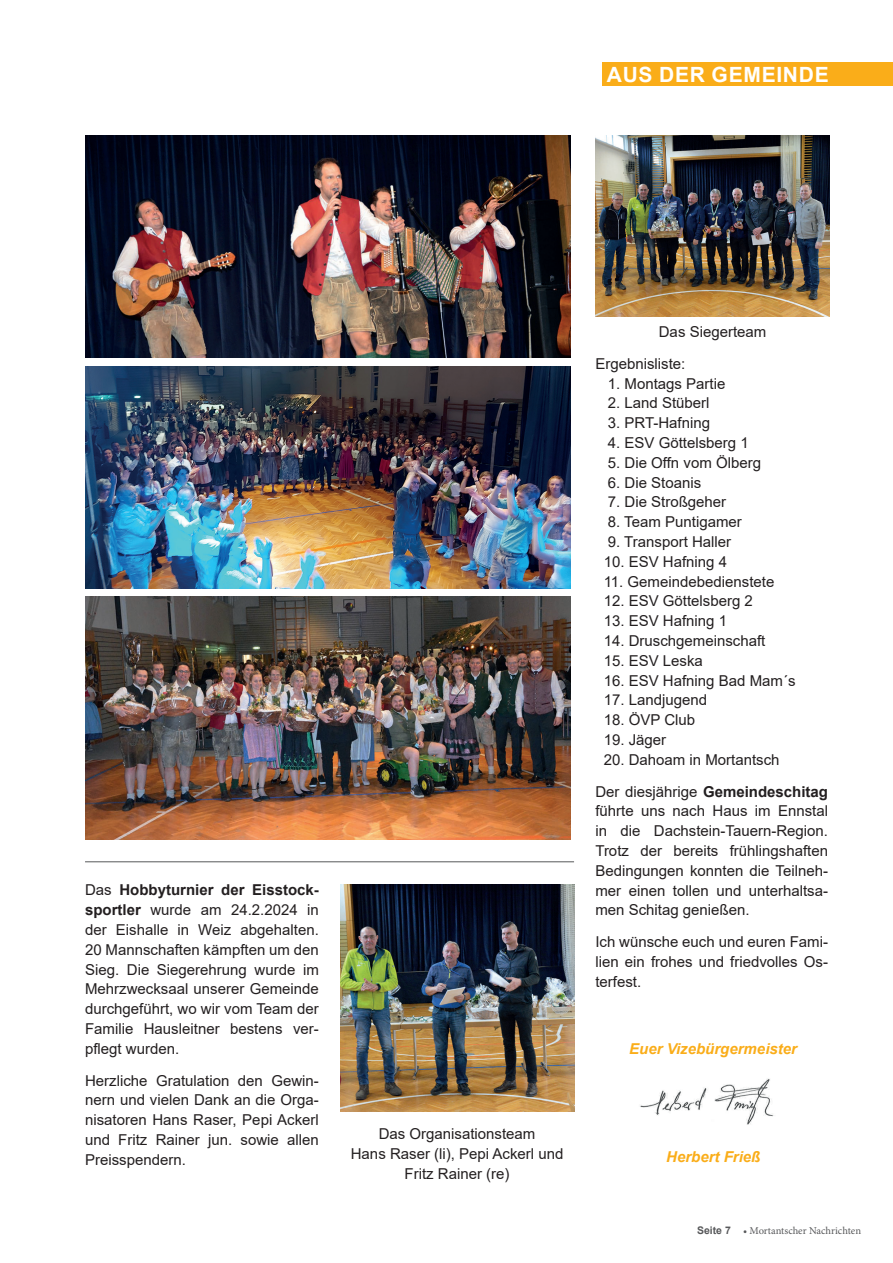
<style>
.page{position:relative;width:893px;height:1263px;background:#fff}
.page>*{position:absolute;margin:0;border:0;box-sizing:border-box;transform-origin:0 0}
.t1{font:700 21px "Arial";letter-spacing:.035em;color:#fff}
.t2{font:15px/19.8px "Arial";color:#231f20;text-align:justify}
.t3{font:italic 700 15px "Arial";color:#faad19}
.t4{font:10.5px "Minion Pro";letter-spacing:-.005em;color:#57585a}
.s1{font-weight:700}
.s2{font-family:"Arial";font-weight:700}
</style>
<div class="page">
<img style="left:640px;top:1078px;width:134px;height:47px">
<img style="left:85px;top:367px;width:486px;height:222px">
<img style="left:85px;top:136px;width:486px;height:222px">
<img style="left:85px;top:597px;width:486px;height:242px">
<hr style="left:85px;top:861px;width:489px;height:1px;background:#57585a">
<img style="left:340px;top:884px;width:234px;height:227px">
<img style="left:595px;top:136px;width:235px;height:180px">
<div style="left:603px;top:62px;width:290px;height:24px;background:#faad19"></div>
<h1 class="t1" style="left:607px;top:60px;width:223px">AUS DER GEMEINDE</h1>
<p class="t2" style="left:85px;top:880px;width:235px">Das <span class="s1">Hobbyturnier der Eisstock&shy;sportler</span> wurde am 24.2.2024 in der Eishalle in Weiz abgehalten.<br>20 Mannschaften kämpften um den Sieg. Die Siegerehrung wurde im Mehrzwecksaal unserer Gemeinde durchgeführt, wo wir vom Team der Familie Hausleitner bestens ver&shy;pflegt wurden.</p>
<p class="t2" style="left:85px;top:1070px;width:235px">Herzliche Gratulation den Gewin&shy;nern und vielen Dank an die Orga&shy;nisatoren Hans Raser, Pepi Ackerl und Fritz Rainer jun. sowie allen Preisspendern.</p>
<p class="t2" style="left:351px;top:1124px;width:214px;text-align:center">Das Organisationsteam<br>Hans Raser (li), Pepi Ackerl und<br>Fritz Rainer (re)</p>
<p class="t2" style="left:659px;top:322px;width:109px">Das Siegerteam</p>
<p class="t2" style="left:595px;top:353px;width:92px">Ergebnisliste:</p>
<p class="t2" style="left:608px;top:373px;width:119px">1. Montags Partie</p>
<p class="t2" style="left:608px;top:393px;width:103px">2. Land Stüberl</p>
<p class="t2" style="left:608px;top:413px;width:104px">3. PRT-Hafning</p>
<p class="t2" style="left:608px;top:433px;width:142px">4. ESV Göttelsberg 1</p>
<p class="t2" style="left:608px;top:452px;width:155px">5. Die Offn vom Ölberg</p>
<p class="t2" style="left:608px;top:472px;width:95px">6. Die Stoanis</p>
<p class="t2" style="left:608px;top:492px;width:120px">7. Die Stroßgeher</p>
<p class="t2" style="left:608px;top:512px;width:135px">8. Team Puntigamer</p>
<p class="t2" style="left:608px;top:532px;width:125px">9. Transport Haller</p>
<p class="t2" style="left:604px;top:551px;width:125px">10. ESV Hafning 4</p>
<p class="t2" style="left:604px;top:571px;width:172px">11. Gemeindebedienstete</p>
<p class="t2" style="left:604px;top:591px;width:151px">12. ESV Göttelsberg 2</p>
<p class="t2" style="left:604px;top:611px;width:125px">13. ESV Hafning 1</p>
<p class="t2" style="left:604px;top:631px;width:163px">14. Druschgemeinschaft</p>
<p class="t2" style="left:604px;top:650px;width:101px">15. ESV Leska</p>
<p class="t2" style="left:604px;top:670px;width:193px">16. ESV Hafning Bad Mam´s</p>
<p class="t2" style="left:604px;top:690px;width:105px">17. Landjugend</p>
<p class="t2" style="left:604px;top:710px;width:93px">18. ÖVP Club</p>
<p class="t2" style="left:604px;top:730px;width:64px">19. Jäger</p>
<p class="t2" style="left:595px;top:743px;width:234px;line-height:31.8px;text-indent:8px">20. Dahoam in Mortantsch<br>Der diesjährige <span class="s1">Gemeindeschitag</span></p>
<p class="t2" style="left:595px;top:801px;width:234px">führte uns nach Haus im Ennstal in die Dachstein-Tauern-Region.<br>Trotz der bereits frühlingshaften Bedingungen konnten die Teilneh&shy;mer einen tollen und unterhaltsa&shy;men Schitag genießen.</p>
<p class="t2" style="left:595px;top:932px;width:234px">Ich wünsche euch und euren Fami&shy;lien ein frohes und friedvolles Os&shy;terfest.</p>
<p class="t3" style="left:629px;top:1039px;width:169px">Euer Vizebürgermeister</p>
<p class="t3" style="left:666px;top:1147px;width:96px">Herbert Frieß</p>
<p class="t4" style="left:697px;top:1223px;width:166px"><span class="s2">Seite 7</span> • Mortantscher Nachrichten</p>
</div>
